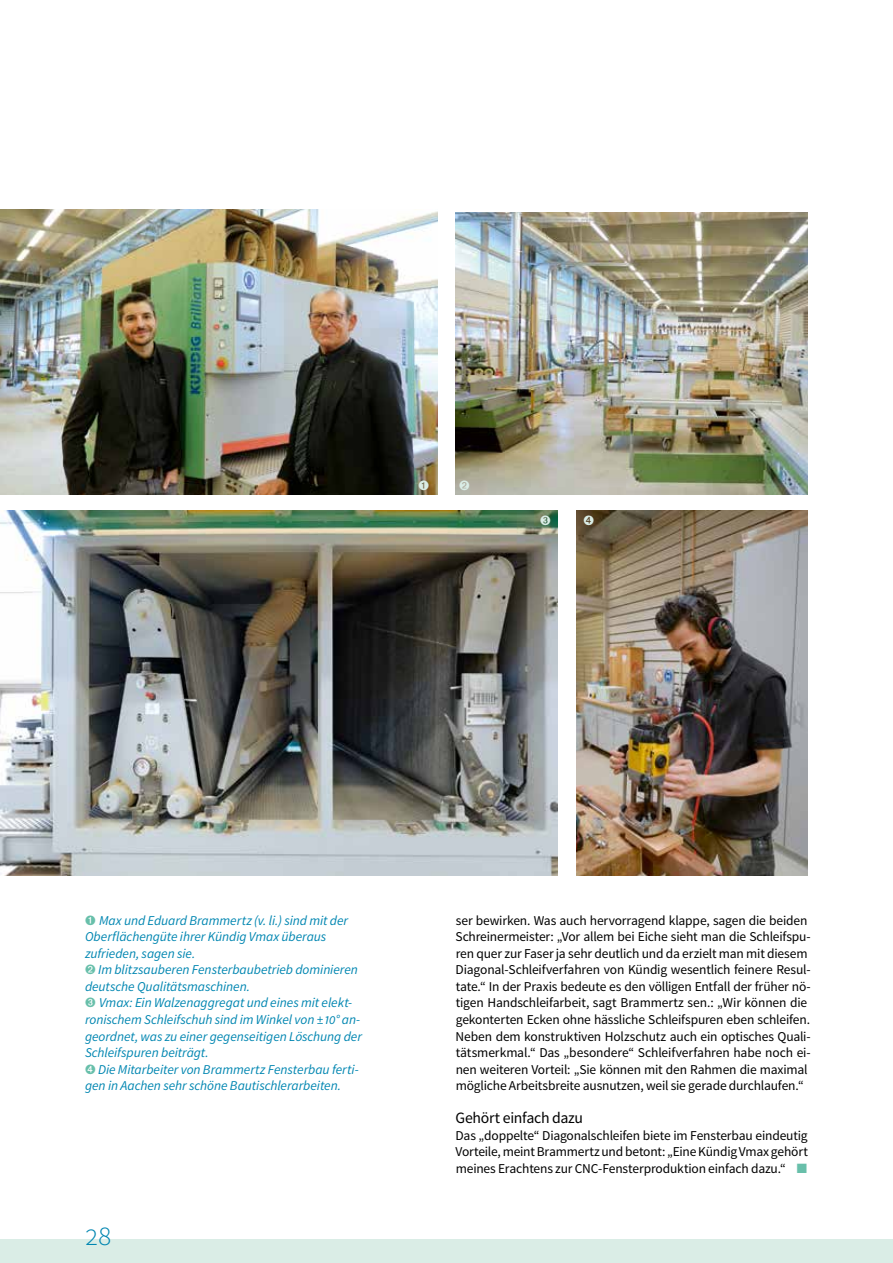
<style>
.page{position:relative;width:893px;height:1263px;background:#fff}
.page>*{position:absolute;margin:0;border:0;box-sizing:border-box;transform-origin:0 0}
.t1{font:300 27px "Source Sans Pro";color:#0086b1}
.t2{font:15.75px "Source Sans Pro";letter-spacing:-.02em;color:#000}
.t3{font:13.5px/16.5px "Source Sans Pro";letter-spacing:-.01em;color:#000}
.t4{font:italic 13.5px/16.5px "Source Sans Pro";letter-spacing:-.005em;color:#0086b1}
.s1{color:#68bfaa}
</style>
<div class="page">
<div style="left:0;top:1239px;width:893px;height:24px;background:#daede6"></div>
<img style="left:0;top:511px;width:557px;height:364px">
<img style="left:577px;top:511px;width:231px;height:364px">
<img style="left:455px;top:213px;width:353px;height:281px">
<img style="left:0;top:209px;width:437px;height:285px">
<svg style="left:540px;top:516px;width:10px;height:9px"></svg>
<svg style="left:584px;top:516px;width:10px;height:9px"></svg>
<svg style="left:419px;top:480px;width:10px;height:10px"></svg>
<svg style="left:460px;top:480px;width:9px;height:10px"></svg>
<p class="t4" style="left:85px;top:912px;width:278px"><span class="s1">➊</span> Max und Eduard Brammertz (v. li.) sind mit der Oberflächengüte ihrer Kündig Vmax überaus zufrieden, sagen sie.<br><span class="s1">➋</span> Im blitzsauberen Fensterbaubetrieb dominieren deutsche Qualitätsmaschinen.<br><span class="s1">➌</span> Vmax: Ein Walzenaggregat und eines mit elekt&shy;ronischem Schleifschuh sind im Winkel von ±10° an&shy;geordnet, was zu einer gegenseitigen Löschung der Schleifspuren beiträgt.<br><span class="s1">➍</span> Die Mitarbeiter von Brammertz Fensterbau ferti&shy;gen in Aachen sehr schöne Bautischlerarbeiten.</p>
<p class="t3" style="left:455px;top:912px;width:357px">ser bewirken. Was auch hervorragend klappe, sagen die beiden Schreinermeister: „Vor allem bei Eiche sieht man die Schleifspu&shy;ren quer zur Faser ja sehr deutlich und da erzielt man mit diesem Diagonal-Schleifverfahren von Kündig wesentlich feinere Resul&shy;tate.“ In der Praxis bedeute es den völligen Entfall der früher nö&shy;tigen Handschleifarbeit, sagt Brammertz sen.: „Wir können die gekonterten Ecken ohne hässliche Schleifspuren eben schleifen.<br>Neben dem konstruktiven Holzschutz auch ein optisches Quali&shy;tätsmerkmal.“ Das „besondere“ Schleifverfahren habe noch ei&shy;nen weiteren Vorteil: „Sie können mit den Rahmen die maximal mögliche Arbeitsbreite ausnutzen, weil sie gerade durchlaufen.“</p>
<p class="t2" style="left:455px;top:1108px;width:129px">Gehört einfach dazu</p>
<p class="t3" style="left:456px;top:1127px;width:354px;text-align:justify">Das „doppelte“ Diagonalschleifen biete im Fensterbau eindeutig Vorteile, meint Brammertz und betont: „Eine Kündig Vmax gehört meines Erachtens zur CNC-Fensterproduktion einfach dazu.“ <span class="s1">■</span></p>
<h1 class="t1" style="left:85px;top:1219px;width:28px">28</h1>
</div>
